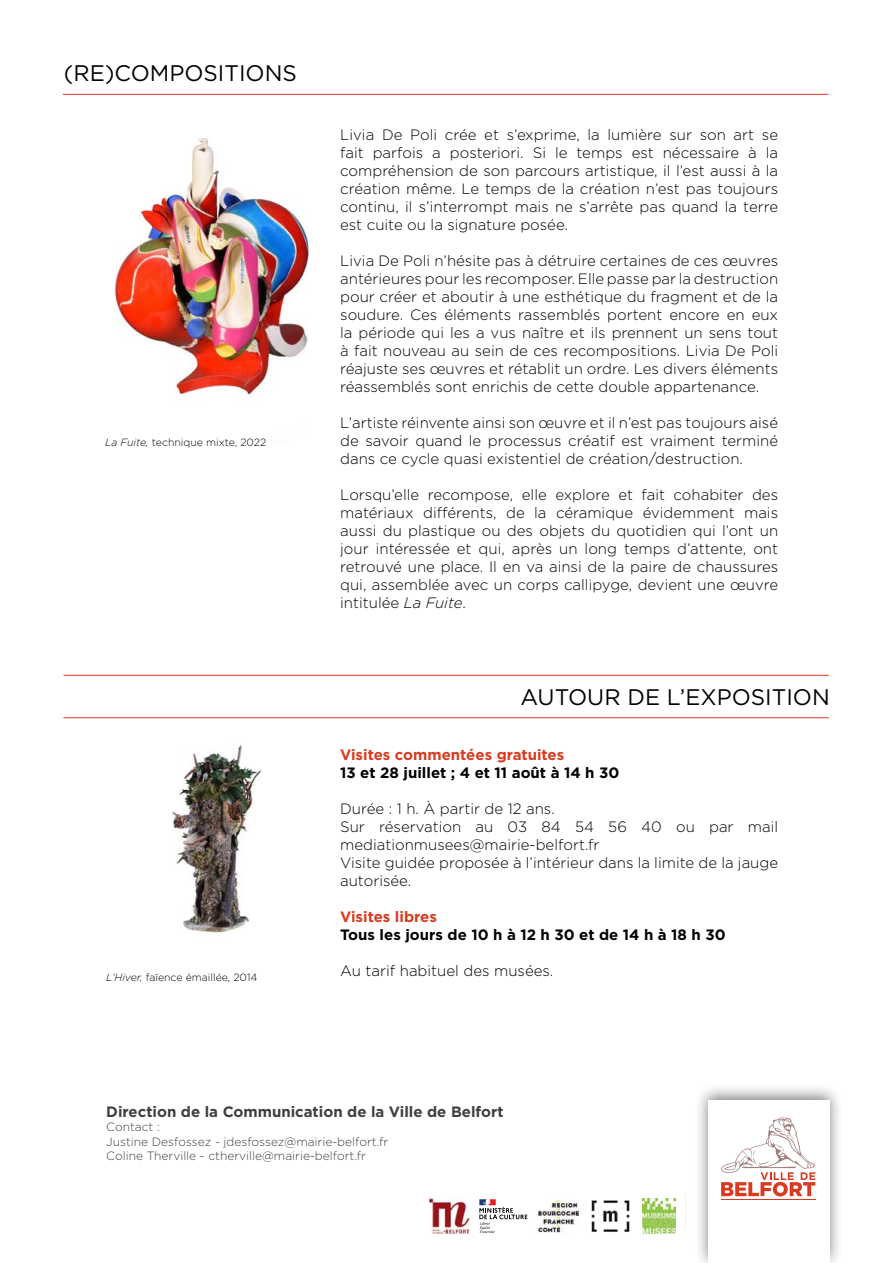
<style>
.page{position:relative;width:893px;height:1263px;background:#fff}
.page>*{position:absolute;margin:0;border:0;box-sizing:border-box;transform-origin:0 0}
.t1{font:22.5px "Gotham";color:#000}
.t2{font:300 15px/18px "Gotham";color:#000;text-align:justify}
.t3{font:700 15px "Gotham";color:#000}
.t4{font:700 15px "Gotham";color:#d93b20}
.t5{font:300 12px/14.4px "Gotham";color:#000}
.t6{font:300 10.5px "Gotham";color:#000}
.s1{font-style:italic}
</style>
<div class="page">
<img style="left:115px;top:138px;width:194px;height:264px">
<hr style="left:63px;top:675px;width:766px;height:1px;background:#d93b20">
<hr style="left:63px;top:717px;width:766px;height:1px;background:#d93b20">
<img style="left:172px;top:745px;width:90px;height:188px">
<div style="left:694px;top:1083px;width:149px;height:180px;background:#000;opacity:.5"></div>
<div style="left:708px;top:1101px;width:121px;height:162px;background:#fff"></div>
<hr style="left:721px;top:1199px;width:94px;height:1px;background:#d93b20">
<svg style="left:721px;top:1117px;width:94px;height:79px"></svg>
<img style="left:642px;top:1199px;width:33px;height:34px">
<img style="left:591px;top:1200px;width:39px;height:32px">
<img style="left:429px;top:1198px;width:40px;height:35px">
<img style="left:538px;top:1199px;width:42px;height:34px">
<svg style="left:479px;top:1199px;width:48px;height:34px"></svg>
<img style="left:685px;top:1194px;width:1px;height:35px">
<hr style="left:63px;top:94px;width:765px;height:1px;background:#d93b20">
<h1 class="t1" style="left:64px;top:59px;width:235px">(RE)COMPOSITIONS</h1>
<p class="t6" style="left:105px;top:435px;width:163px"><span class="s1">La Fuite,</span> technique mixte, 2022</p>
<p class="t6" style="left:106px;top:970px;width:153px"><span class="s1">L’Hiver,</span> faïence émaillée, 2014</p>
<p class="t2" style="left:340px;top:125px;width:439px">Livia De Poli crée et s’exprime, la lumière sur son art se fait parfois a posteriori. Si le temps est nécessaire à la compréhension de son parcours artistique, il l’est aussi à la création même. Le temps de la création n’est pas toujours continu, il s’interrompt mais ne s’arrête pas quand la terre est cuite ou la signature posée.</p>
<p class="t2" style="left:340px;top:251px;width:439px">Livia De Poli n’hésite pas à détruire certaines de ces œuvres antérieures pour les recomposer. Elle passe par la destruction pour créer et aboutir à une esthétique du fragment et de la soudure. Ces éléments rassemblés portent encore en eux la période qui les a vus naître et ils prennent un sens tout à fait nouveau au sein de ces recompositions. Livia De Poli réajuste ses œuvres et rétablit un ordre. Les divers éléments réassemblés sont enrichis de cette double appartenance.</p>
<p class="t2" style="left:340px;top:413px;width:439px">L’artiste réinvente ainsi son œuvre et il n’est pas toujours aisé de savoir quand le processus créatif est vraiment terminé dans ce cycle quasi existentiel de création/destruction.</p>
<p class="t2" style="left:340px;top:485px;width:439px">Lorsqu’elle recompose, elle explore et fait cohabiter des matériaux différents, de la céramique évidemment mais aussi du plastique ou des objets du quotidien qui l’ont un jour intéressée et qui, après un long temps d’attente, ont retrouvé une place. Il en va ainsi de la paire de chaussures qui, assemblée avec un corps callipyge, devient une œuvre intitulée <span class="s1">La Fuite</span>.</p>
<h1 class="t1" style="left:520px;top:682px;width:311px">AUTOUR DE L’EXPOSITION</h1>
<p class="t4" style="left:340px;top:745px;width:226px">Visites commentées gratuites</p>
<p class="t3" style="left:340px;top:763px;width:281px">13 et 28 juillet ; 4 et 11 août à 14 h 30</p>
<p class="t2" style="left:340px;top:800px;width:440px;text-align:left">Durée : 1 h. À partir de 12 ans.<br>Sur réservation au 03 84 54 56 40 ou par mail mediationmusees@mairie-belfort.fr<br>Visite guidée proposée à l’intérieur dans la limite de la jauge autorisée.</p>
<p class="t4" style="left:340px;top:907px;width:98px">Visites libres</p>
<p class="t3" style="left:340px;top:925px;width:387px">Tous les jours de 10 h à 12 h 30 et de 14 h à 18 h 30</p>
<p class="t2" style="left:340px;top:962px;width:215px">Au tarif habituel des musées.</p>
<p class="t3" style="left:106px;top:1102px;width:399px">Direction de la Communication de la Ville de Belfort</p>
<p class="t5" style="left:106px;top:1120px;width:284px">Contact :<br>Justine Desfossez - jdesfossez@mairie-belfort.fr<br>Coline Therville - ctherville@mairie-belfort.fr</p>
</div>
